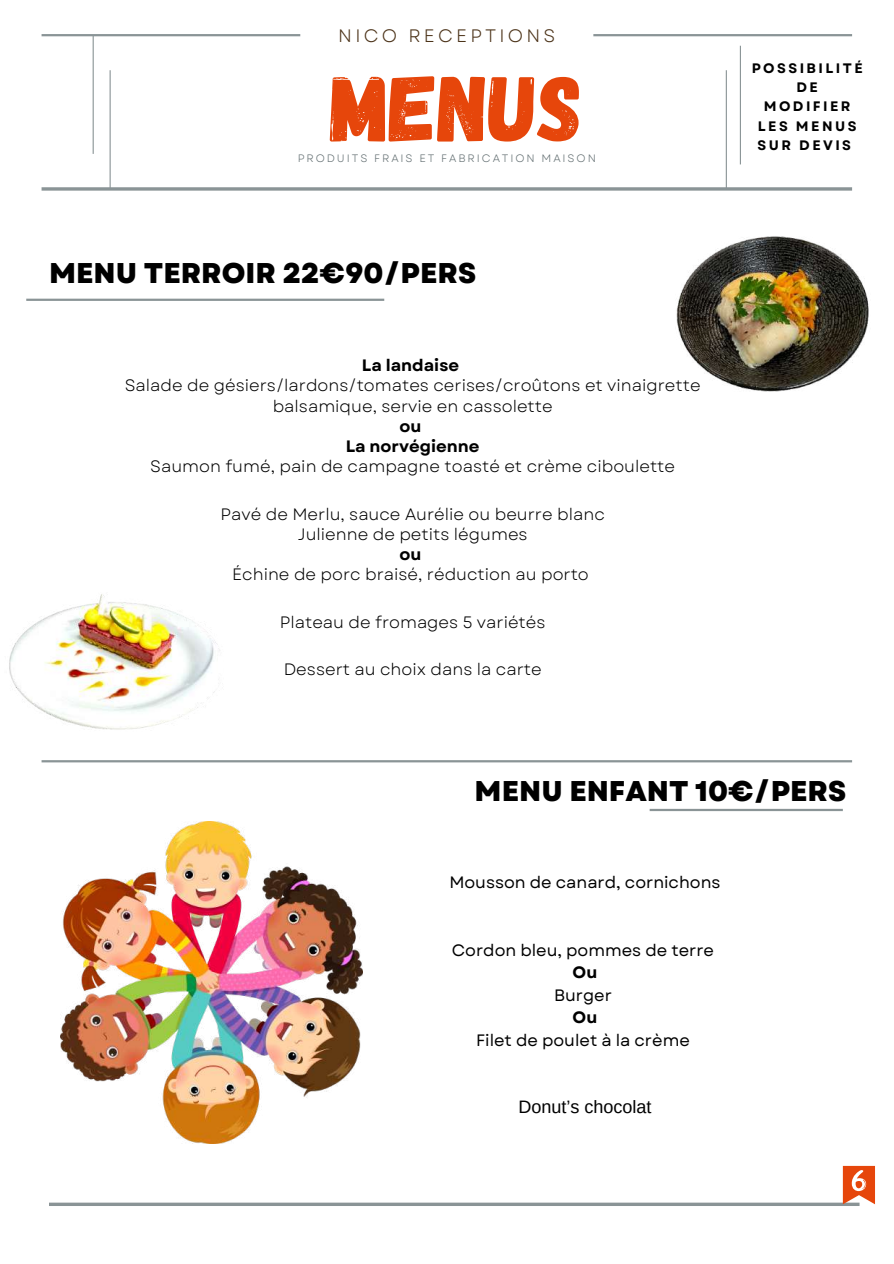
<style>
.page{position:relative;width:894px;height:1264px;background:#fff}
.page>*{position:absolute;margin:0;border:0;box-sizing:border-box;transform-origin:0 0}
.t1{font:93.6px "Gagalin";color:#e6460b}
.t2{font:800 28.5px "Garet";color:#000}
.t3{font:18px "Arimo";color:#000}
.t4{font:18px "Garet";letter-spacing:.18em;color:#4c3319}
.t5{font:16.5px/20.2px "Garet";color:#000;text-align:center}
.t6{font:16.5px "Garet";color:#000}
.t7{font:700 16.5px/20.2px "Garet";color:#000;text-align:center}
.t8{font:700 13.65px/19.2px "Garet";letter-spacing:.18em;color:#000;text-align:center}
.t9{font:10.8px "Garet";letter-spacing:.18em;color:#616d70}
</style>
<div class="page">
<svg style="left:42px;top:187px;width:621px;height:4px;background:#9ca4a6"></svg>
<hr style="left:49px;top:1202px;width:810px;height:3px;background:#8a9496">
<hr style="left:42px;top:34px;width:258px;height:2px;background:#8a9496">
<hr style="left:26px;top:299px;width:358px;height:2px;background:#8a9496">
<hr style="left:649px;top:808px;width:193px;height:3px;background:#8a9496">
<hr style="left:42px;top:760px;width:809px;height:2px;background:#8a9496">
<hr style="left:593px;top:34px;width:258px;height:2px;background:#8a9496">
<hr style="left:109px;top:70px;width:2px;height:119px;background:#8a9496">
<hr style="left:739px;top:46px;width:1px;height:118px;background:#8a9496">
<img style="left:9px;top:594px;width:234px;height:169px">
<img style="left:60px;top:821px;width:302px;height:322px">
<img style="left:663px;top:178px;width:206px;height:214px">
<hr style="left:93px;top:35px;width:1px;height:119px;background:#8a9496">
<hr style="left:725px;top:70px;width:1px;height:119px;background:#8a9496">
<svg style="left:842px;top:1165px;width:32px;height:39px"></svg>
<p class="t4" style="left:338px;top:23px;width:218px">NICO RECEPTIONS</p>
<h1 class="t1" style="left:330px;top:47px;width:253px">MENUS</h1>
<p class="t9" style="left:297px;top:151px;width:299px">PRODUITS FRAIS ET FABRICATION MAISON</p>
<h2 class="t2" style="left:49px;top:252px;width:428px">MENU TERROIR 22€90/PERS</h2>
<p class="t7" style="left:362px;top:355px;width:99px">La landaise</p>
<p class="t5" style="left:125px;top:375px;width:577px">Salade de gésiers/lardons/tomates cerises/croûtons et vinaigrette balsamique, servie en cassolette</p>
<p class="t7" style="left:346px;top:416px;width:135px">ou<br>La norvégienne</p>
<p class="t5" style="left:150px;top:456px;width:526px">Saumon fumé, pain de campagne toasté et crème ciboulette</p>
<p class="t5" style="left:220px;top:503px;width:385px">Pavé de Merlu, sauce Aurélie ou beurre blanc<br>Julienne de petits légumes</p>
<p class="t7" style="left:399px;top:544px;width:23px">ou</p>
<p class="t5" style="left:232px;top:564px;width:358px">Échine de porc braisé, réduction au porto</p>
<p class="t5" style="left:280px;top:611px;width:267px">Plateau de fromages 5 variétés</p>
<p class="t5" style="left:284px;top:659px;width:259px">Dessert au choix dans la carte</p>
<p class="t8" style="left:751px;top:59px;width:112px">POSSIBILITÉ<br>DE<br>MODIFIER<br>LES MENUS<br>SUR DEVIS</p>
<h2 class="t2" style="left:474px;top:771px;width:373px">MENU ENFANT 10€/PERS</h2>
<p class="t6" style="left:449px;top:870px;width:272px">Mousson de canard, cornichons</p>
<p class="t6" style="left:451px;top:938px;width:264px">Cordon bleu, pommes de terre</p>
<p class="t7" style="left:572px;top:962px;width:26px">Ou</p>
<p class="t6" style="left:554px;top:983px;width:59px">Burger</p>
<p class="t7" style="left:572px;top:1007px;width:26px">Ou</p>
<p class="t6" style="left:476px;top:1028px;width:215px">Filet de poulet à la crème</p>
<p class="t3" style="left:518px;top:1097px;width:135px">Donut’s chocolat</p>
</div>
